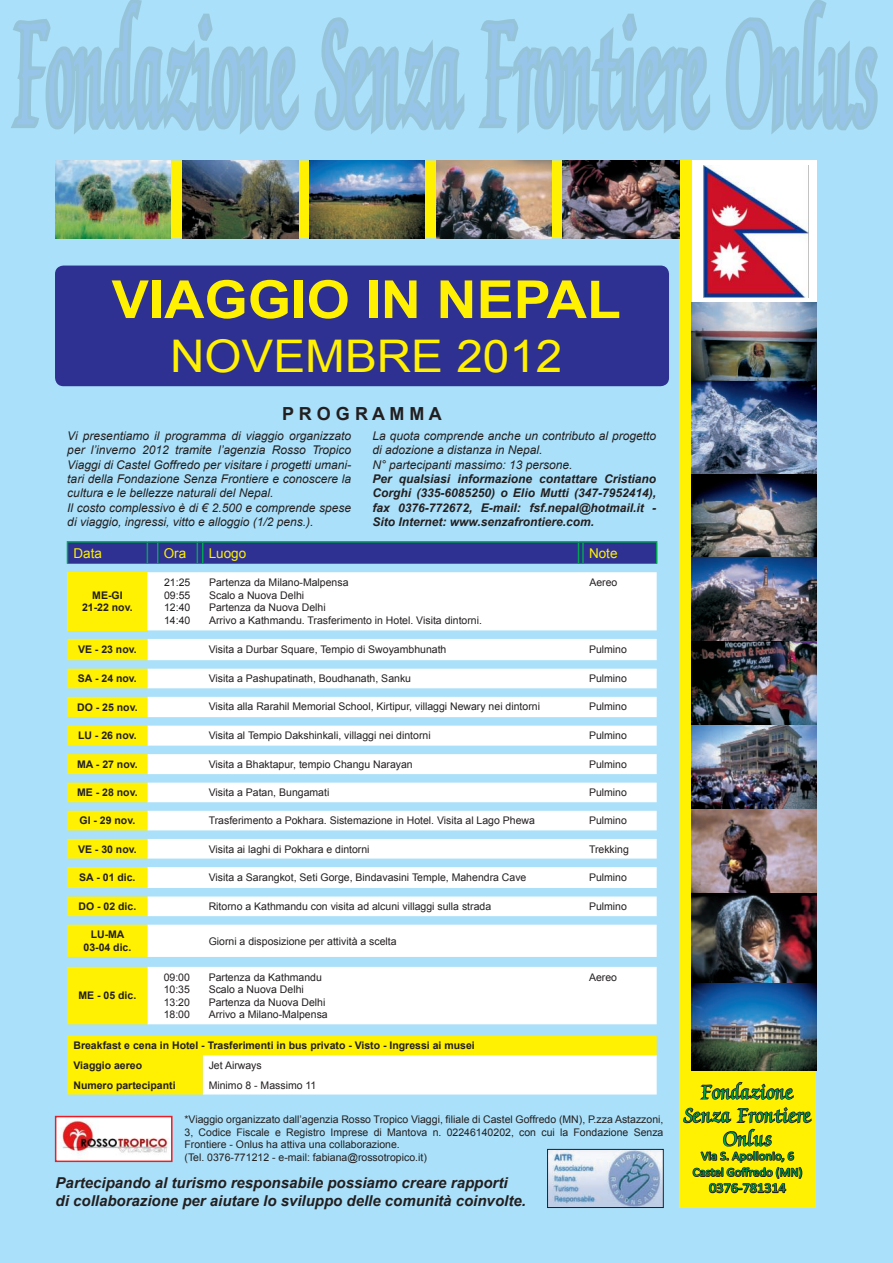
<style>
.page{position:relative;width:893px;height:1263px;background:#aae0f9}
.page>*{position:absolute;margin:0;border:0;box-sizing:border-box;transform-origin:0 0}
.t1{font:700 52.5px "Arial";color:#fff101;scale:1.06 1}
.t2{font:45px "Arial";color:#fff101;scale:1.06 1}
.t3{font:19.5px/23.4px "Chancery Cursive";color:#00a54f;text-align:center;scale:1.06 1}
.t4{font:700 18px "Arial";color:#231f20}
.t5{font:italic 700 15px "Arial";color:#231f20}
.t6{font:13.5px "Arial";color:#fff101}
.t7{font:13.5px "Calibri";color:#00a54f;scale:1.06 1}
.t8{font:italic 12px/14.4px "Arial";color:#231f20}
.t9{font:italic 700 12px/14.4px "Arial";color:#231f20;text-align:justify}
.t10{font:12px "Calibri";color:#00a54f;scale:1.06 1}
.t11{font:10.5px/12.6px "Arial";color:#231f20;text-align:justify}
.t12{font:700 10.5px "Arial";color:#231f20}
</style>
<div class="page">
<div style="left:680px;top:160px;width:136px;height:1048px;background:#fff101"></div>
<img style="left:692px;top:302px;width:124px;height:768px">
<div style="left:55px;top:266px;width:614px;height:120px;background:#2e3092;border-radius:9px"></div>
<div style="left:67px;top:572px;width:80px;height:58px;background:#fff101"></div>
<div style="left:147px;top:572px;width:510px;height:59px;background:#fff"></div>
<svg style="left:67px;top:639px;width:590px;height:455px;fill:#fff"></svg>
<svg style="left:67px;top:541px;width:590px;height:23px;background:#2c3c8e"></svg>
<img style="left:549px;top:1151px;width:112px;height:55px">
<div style="left:547px;top:1149px;width:116px;height:59px;border:1px solid #231f20"></div>
<div style="left:56px;top:161px;width:759px;height:77px;background:#fff101;border-radius:9px"></div>
<img style="left:55px;top:161px;width:116px;height:78px">
<img style="left:183px;top:161px;width:115px;height:78px">
<img style="left:310px;top:161px;width:115px;height:78px">
<img style="left:436px;top:161px;width:115px;height:78px">
<img style="left:562px;top:161px;width:117px;height:78px">
<svg style="left:683px;top:1068px;width:130px;height:126px"></svg>
<svg style="left:11px;top:0;width:288px;height:134px"></svg>
<svg style="left:314px;top:13px;width:396px;height:121px"></svg>
<svg style="left:726px;top:0;width:152px;height:134px"></svg>
<div style="left:692px;top:161px;width:124px;height:141px;background:#fff"></div>
<img style="left:703px;top:166px;width:106px;height:132px">
<img style="left:58px;top:1119px;width:112px;height:40px">
<div style="left:55px;top:1116px;width:118px;height:46px;border:2px solid #ee1d23"></div>
<p class="t1" style="left:112px;top:265px;width:482px">VIAGGIO IN NEPAL</p>
<p class="t2" style="left:170px;top:327px;width:372px">NOVEMBRE 2012</p>
<p class="t4" style="left:282px;top:401px;width:161px">P R O G R A M M A</p>
<p class="t8" style="left:67px;top:428px;width:285px;text-align:justify">Vi presentiamo il programma di viaggio organizzato per l’inverno 2012 tramite l’agenzia Rosso Tropico Viaggi di Castel Goffredo per visitare i progetti umani&shy;tari della Fondazione Senza Frontiere e conoscere la cultura e le bellezze naturali del Nepal.</p>
<p class="t8" style="left:67px;top:500px;width:285px">Il costo complessivo è di € 2.500 e comprende spese di viaggio, ingressi, vitto e alloggio (1/2 pens.).</p>
<p class="t8" style="left:372px;top:428px;width:285px">La quota comprende anche un contributo al progetto di adozione a distanza in Nepal.</p>
<p class="t8" style="left:372px;top:457px;width:202px">N° partecipanti massimo: 13 persone.</p>
<p class="t9" style="left:372px;top:472px;width:285px">Per qualsiasi informazione contattare Cristiano Corghi (335-6085250) o Elio Mutti (347-7952414), fax 0376-772672, E-mail: fsf.nepal@hotmail.it - Sito Internet: www.senzafrontiere.com.</p>
<p class="t6" style="left:73px;top:544px;width:30px">Data</p>
<p class="t6" style="left:164px;top:544px;width:24px">Ora</p>
<p class="t6" style="left:209px;top:544px;width:39px">Luogo</p>
<p class="t6" style="left:589px;top:544px;width:30px">Note</p>
<p class="t12" style="left:92px;top:588px;width:32px">ME-GI</p>
<p class="t12" style="left:82px;top:601px;width:52px">21-22 nov.</p>
<p class="t11" style="left:164px;top:576px;width:28px">21:25</p>
<p class="t11" style="left:164px;top:589px;width:28px">09:55</p>
<p class="t11" style="left:164px;top:601px;width:28px">12:40</p>
<p class="t11" style="left:164px;top:614px;width:28px">14:40</p>
<p class="t11" style="left:209px;top:576px;width:141px">Partenza da Milano-Malpensa</p>
<p class="t11" style="left:209px;top:589px;width:97px">Scalo a Nuova Delhi</p>
<p class="t11" style="left:209px;top:601px;width:118px">Partenza da Nuova Delhi</p>
<p class="t11" style="left:209px;top:614px;width:274px">Arrivo a Kathmandu. Trasferimento in Hotel. Visita dintorni.</p>
<p class="t11" style="left:589px;top:576px;width:30px">Aereo</p>
<p class="t12" style="left:78px;top:643px;width:60px">VE - 23 nov.</p>
<p class="t11" style="left:209px;top:643px;width:239px">Visita a Durbar Square, Tempio di Swoyambhunath</p>
<p class="t11" style="left:589px;top:643px;width:39px">Pulmino</p>
<p class="t12" style="left:78px;top:672px;width:60px">SA - 24 nov.</p>
<p class="t11" style="left:209px;top:672px;width:204px">Visita a Pashupatinath, Boudhanath, Sanku</p>
<p class="t11" style="left:589px;top:672px;width:39px">Pulmino</p>
<p class="t12" style="left:77px;top:700px;width:62px">DO - 25 nov.</p>
<p class="t11" style="left:209px;top:701px;width:333px">Visita alla Rarahil Memorial School, Kirtipur, villaggi Newary nei dintorni</p>
<p class="t11" style="left:589px;top:701px;width:39px">Pulmino</p>
<p class="t12" style="left:78px;top:729px;width:60px">LU - 26 nov.</p>
<p class="t11" style="left:209px;top:729px;width:223px">Visita al Tempio Dakshinkali, villaggi nei dintorni</p>
<p class="t11" style="left:589px;top:729px;width:39px">Pulmino</p>
<p class="t12" style="left:77px;top:757px;width:62px">MA - 27 nov.</p>
<p class="t11" style="left:209px;top:758px;width:206px">Visita a Bhaktapur, tempio Changu Narayan</p>
<p class="t11" style="left:589px;top:758px;width:39px">Pulmino</p>
<p class="t12" style="left:77px;top:785px;width:62px">ME - 28 nov.</p>
<p class="t11" style="left:209px;top:786px;width:122px">Visita a Patan, Bungamati</p>
<p class="t11" style="left:589px;top:786px;width:39px">Pulmino</p>
<p class="t12" style="left:80px;top:814px;width:57px">GI - 29 nov.</p>
<p class="t11" style="left:209px;top:814px;width:328px">Trasferimento a Pokhara. Sistemazione in Hotel. Visita al Lago Phewa</p>
<p class="t11" style="left:589px;top:814px;width:39px">Pulmino</p>
<p class="t12" style="left:78px;top:842px;width:60px">VE - 30 nov.</p>
<p class="t11" style="left:209px;top:843px;width:162px">Visita ai laghi di Pokhara e dintorni</p>
<p class="t11" style="left:589px;top:843px;width:41px">Trekking</p>
<p class="t12" style="left:79px;top:870px;width:58px">SA - 01 dic.</p>
<p class="t11" style="left:209px;top:871px;width:319px">Visita a Sarangkot, Seti Gorge, Bindavasini Temple, Mahendra Cave</p>
<p class="t11" style="left:589px;top:871px;width:39px">Pulmino</p>
<p class="t12" style="left:79px;top:899px;width:59px">DO - 02 dic.</p>
<p class="t11" style="left:209px;top:900px;width:284px">Ritorno a Kathmandu con visita ad alcuni villaggi sulla strada</p>
<p class="t11" style="left:589px;top:900px;width:39px">Pulmino</p>
<p class="t12" style="left:91px;top:928px;width:35px">LU-MA</p>
<p class="t12" style="left:83px;top:940px;width:49px">03-04 dic.</p>
<p class="t11" style="left:209px;top:935px;width:189px">Giorni a disposizione per attività a scelta</p>
<p class="t12" style="left:79px;top:989px;width:59px">ME - 05 dic.</p>
<p class="t11" style="left:164px;top:971px;width:28px">09:00</p>
<p class="t11" style="left:164px;top:983px;width:28px">10:35</p>
<p class="t11" style="left:164px;top:996px;width:28px">13:20</p>
<p class="t11" style="left:164px;top:1008px;width:28px">18:00</p>
<p class="t11" style="left:209px;top:971px;width:115px">Partenza da Kathmandu</p>
<p class="t11" style="left:209px;top:983px;width:97px">Scalo a Nuova Delhi</p>
<p class="t11" style="left:209px;top:996px;width:118px">Partenza da Nuova Delhi</p>
<p class="t11" style="left:209px;top:1008px;width:121px">Arrivo a Milano-Malpensa</p>
<p class="t12" style="left:73px;top:1038px;width:403px">Breakfast e cena in Hotel - Trasferimenti in bus privato - Visto - Ingressi ai musei</p>
<p class="t12" style="left:73px;top:1058px;width:70px">Viaggio aereo</p>
<p class="t11" style="left:209px;top:1059px;width:55px">Jet Airways</p>
<p class="t12" style="left:73px;top:1078px;width:104px">Numero partecipanti</p>
<p class="t11" style="left:209px;top:1079px;width:109px">Minimo 8 - Massimo 11</p>
<p class="t11" style="left:589px;top:971px;width:30px">Aereo</p>
<p class="t11" style="left:185px;top:1113px;width:480px">*Viaggio organizzato dall’agenzia Rosso Tropico Viaggi, filiale di Castel Goffredo (MN), P.zza Astazzoni, 3, Codice Fiscale e Registro Imprese di Mantova n. 02246140202, con cui la Fondazione Senza Frontiere - Onlus ha attiva una collaborazione.</p>
<p class="t11" style="left:185px;top:1151px;width:244px">(Tel. 0376-771212 - e-mail: fabiana@rossotropico.it)</p>
<p class="t5" style="left:56px;top:1173px;width:453px">Partecipando al turismo responsabile possiamo creare rapporti</p>
<p class="t5" style="left:56px;top:1191px;width:472px">di collaborazione per aiutare lo sviluppo delle comunità coinvolte.</p>
<p class="t3" style="left:684px;top:1081px;width:122px">Fondazione<br>Senza Frontiere<br>Onlus</p>
<p class="t10" style="left:701px;top:1148px;width:89px">Via S. Apollonio, 6</p>
<p class="t10" style="left:693px;top:1165px;width:105px">Castel Goffredo (MN)</p>
<p class="t7" style="left:709px;top:1179px;width:74px">0376-781314</p>
</div>
